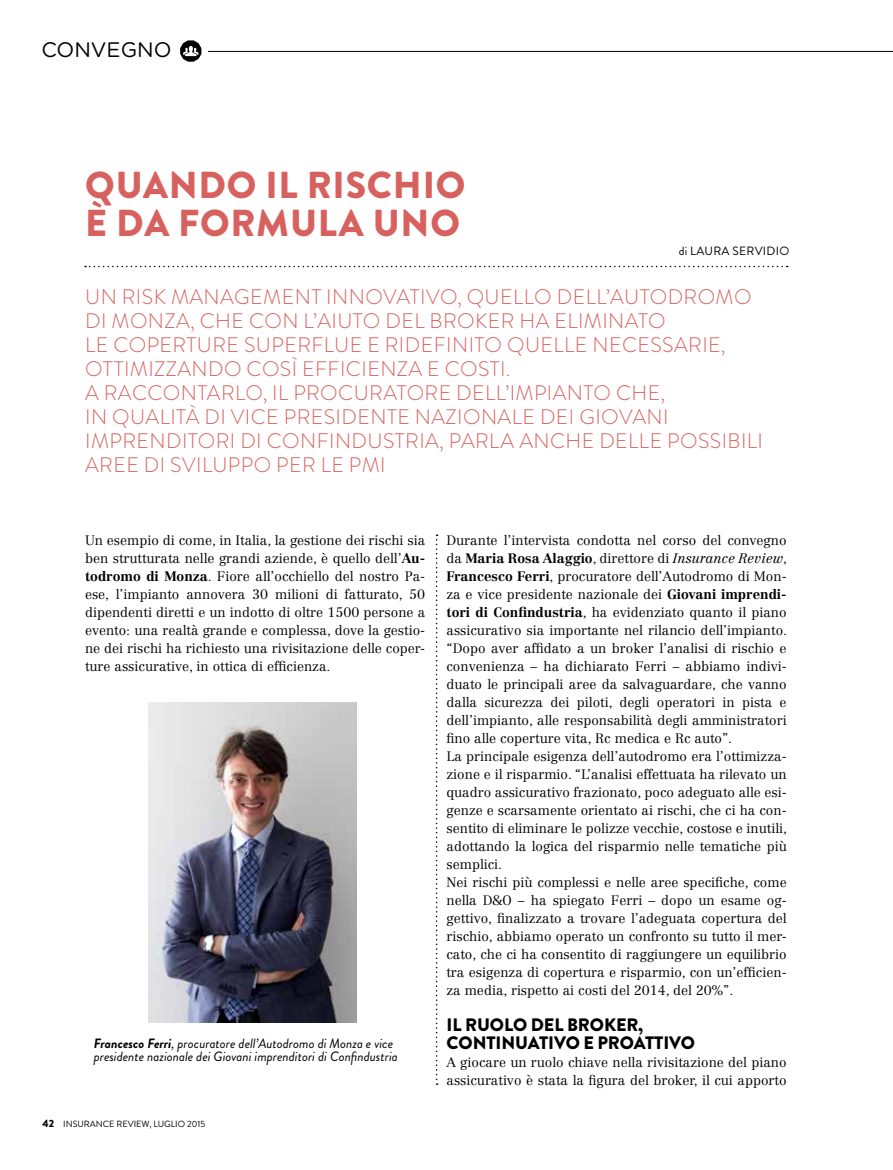
<style>
.page{position:relative;width:893px;height:1170px;background:#fff}
.page>*{position:absolute;margin:0;border:0;box-sizing:border-box;transform-origin:0 0}
.t1{font:900 37.5px/37.5px "Brandon Grotesque";letter-spacing:.02em;color:#d7615e}
.t2{font:300 21px/24px "Brandon Grotesque";letter-spacing:.02em;color:#d7615e}
.t3{font:21px "Gotham Rounded";color:#000}
.t4{font:900 18px/18px "Brandon Grotesque";letter-spacing:-.005em;color:#000}
.t5{font:300 13.5px/18px "Centennial LT Std";color:#000}
.t6{font:italic 13.5px/13.5px "Brandon Grotesque";color:#000}
.t7{font:12px "Brandon Grotesque";letter-spacing:.02em;color:#000}
.t8{font:9px "Brandon Grotesque";color:#000}
.s1{font-weight:700}
.s2{font-weight:900;font-size:10.5px}
.s3{font-style:italic}
</style>
<div class="page">
<svg style="left:436px;top:534px;width:2px;height:550px"></svg>
<svg style="left:85px;top:266px;width:703px;height:1px"></svg>
<img style="left:148px;top:703px;width:209px;height:318px">
<svg style="left:180px;top:40px;width:21px;height:22px"></svg>
<hr style="left:208px;top:51px;width:685px;height:1px;background:#000">
<h2 class="t3" style="left:41px;top:35px;width:132px">CONVEGNO</h2>
<h1 class="t1" style="left:85px;top:167px;width:382px">QUANDO IL RISCHIO<br>È DA FORMULA UNO</h1>
<p class="t7" style="left:679px;top:243px;width:112px">di LAURA SERVIDIO</p>
<p class="t2" style="left:85px;top:285px;width:679px">UN RISK MANAGEMENT INNOVATIVO, QUELLO DELL’AUTODROMO DI MONZA, CHE CON L’AIUTO DEL BROKER HA ELIMINATO<br>LE COPERTURE SUPERFLUE E RIDEFINITO QUELLE NECESSARIE, OTTIMIZZANDO COSÌ EFFICIENZA E COSTI.<br>A RACCONTARLO, IL PROCURATORE DELL’IMPIANTO CHE,<br>IN QUALITÀ DI VICE PRESIDENTE NAZIONALE DEI GIOVANI IMPRENDITORI DI CONFINDUSTRIA, PARLA ANCHE DELLE POSSIBILI AREE DI SVILUPPO PER LE PMI</p>
<p class="t5" style="left:85px;top:531px;width:342px;text-align:justify">Un esempio di come, in Italia, la gestione dei rischi sia ben strutturata nelle grandi aziende, è quello dell’<span class="s1">Au&shy;todromo di Monza</span>. Fiore all’occhiello del nostro Pa&shy;ese, l’impianto annovera 30 milioni di fatturato, 50 dipendenti diretti e un indotto di oltre 1500 persone a evento: una realtà grande e complessa, dove la gestio&shy;ne dei rischi ha richiesto una rivisitazione delle coper&shy;ture assicurative, in ottica di efficienza.</p>
<p class="t6" style="left:94px;top:1036px;width:306px"><span class="s1">Francesco Ferri</span>, procuratore dell’Autodromo di Monza e vice presidente nazionale dei Giovani imprenditori di Confindustria</p>
<p class="t8" style="left:43px;top:1117px;width:164px"><span class="s2">42</span> INSURANCE REVIEW, LUGLIO 2015</p>
<p class="t5" style="left:446px;top:531px;width:342px">Durante l’intervista condotta nel corso del convegno da <span class="s1">Maria Rosa Alaggio</span>, direttore di <span class="s3">Insurance Review</span>, <span class="s1">Francesco Ferri</span>, procuratore dell’Autodromo di Mon&shy;za e vice presidente nazionale dei <span class="s1">Giovani imprendi&shy;tori di Confindustria</span>, ha evidenziato quanto il piano assicurativo sia importante nel rilancio dell’impianto. “Dopo aver affidato a un broker l’analisi di rischio e convenienza – ha dichiarato Ferri – abbiamo indivi&shy;duato le principali aree da salvaguardare, che vanno dalla sicurezza dei piloti, degli operatori in pista e dell’impianto, alle responsabilità degli amministratori fino alle coperture vita, Rc medica e Rc auto”.<br>La principale esigenza dell’autodromo era l’ottimizza&shy;zione e il risparmio. “L’analisi effettuata ha rilevato un quadro assicurativo frazionato, poco adeguato alle esi&shy;genze e scarsamente orientato ai rischi, che ci ha con&shy;sentito di eliminare le polizze vecchie, costose e inutili, adottando la logica del risparmio nelle tematiche più semplici.<br>Nei rischi più complessi e nelle aree specifiche, come nella D&amp;O – ha spiegato Ferri – dopo un esame og&shy;gettivo, finalizzato a trovare l’adeguata copertura del rischio, abbiamo operato un confronto su tutto il mer&shy;cato, che ci ha consentito di raggiungere un equilibrio tra esigenza di copertura e risparmio, con un’efficien&shy;za media, rispetto ai costi del 2014, del 20%”.</p>
<h3 class="t4" style="left:447px;top:1015px;width:250px">IL RUOLO DEL BROKER,<br>CONTINUATIVO E PROATTIVO</h3>
<p class="t5" style="left:446px;top:1053px;width:342px">A giocare un ruolo chiave nella rivisitazione del piano assicurativo è stata la figura del broker, il cui apporto</p>
</div>
